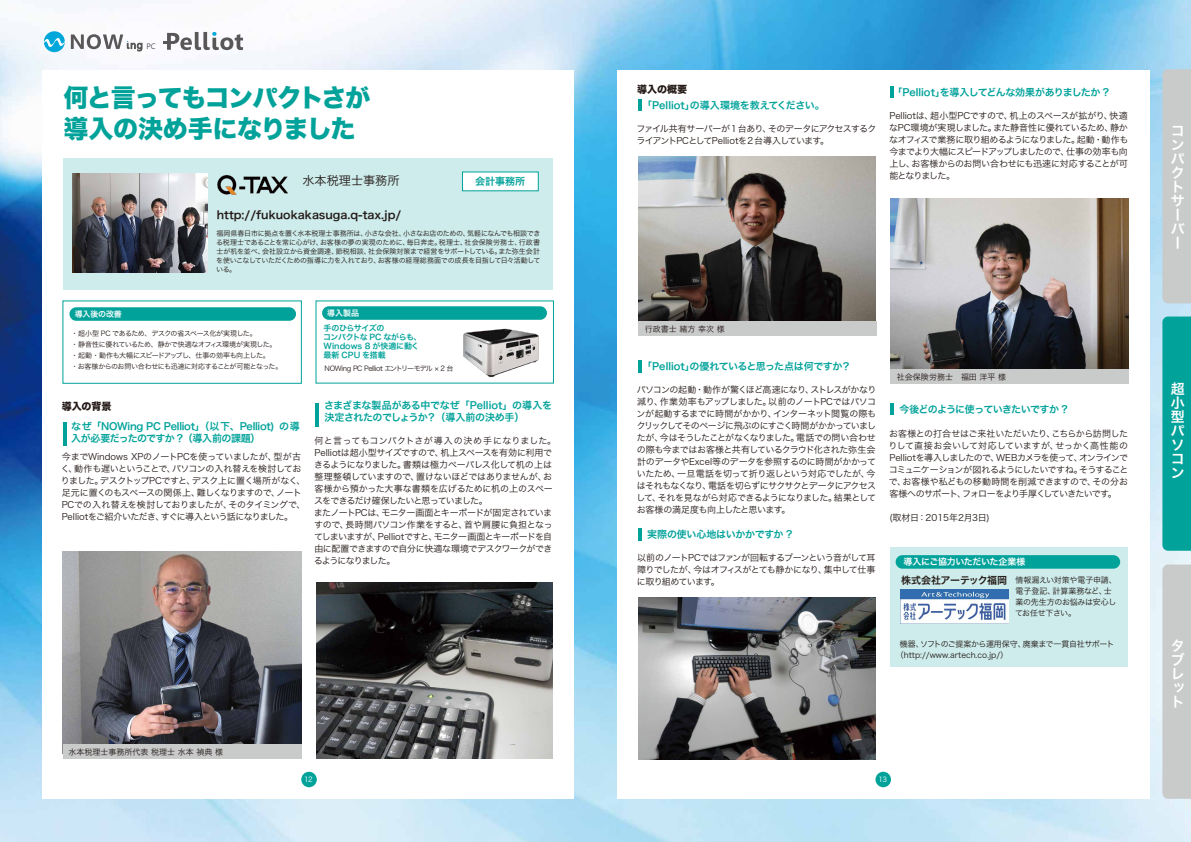
<style>
.page{position:relative;width:1191px;height:842px;background:#fff}
.page>*{position:absolute;margin:0;border:0;box-sizing:border-box;transform-origin:0 0}
.t1{font:25px/31px "Hira Kaku Std W8";letter-spacing:-.045em;color:#00a29a}
.t2{font:14px/14px "Hira Kaku Pro W6";color:#fff}
.t3{font:12.1px "Hira Kaku Pro W3";color:#221815}
.t4{font:11px "Hira Kaku Pro W6";color:#221815}
.t5{font:10px/12px "Hira Kaku Pro W6";letter-spacing:-.025em;color:#00a29a}
.t6{font:10px/16px "Hira Kaku Pro W6";letter-spacing:-.005em;color:#00a29a}
.t7{font:10px "Hira Kaku Pro W6";letter-spacing:-.065em;color:#00a29a}
.t8{font:10px "Hira Kaku Pro W6";letter-spacing:-.03em;color:#221815}
.t9{font:10px "Hira Kaku Std W8";letter-spacing:-.005em;color:#221815}
.t10{font:9px/12px "Hira Kaku Pro W3";letter-spacing:-.05em;color:#221815;text-align:justify}
.t11{font:9px/12px "Hira Kaku Pro W3";letter-spacing:-.08em;color:#221815}
.t12{font:9px "Hira Kaku Pro W3";color:#221815}
.t13{font:9px "Hira Kaku Pro N W6";letter-spacing:-.04em;color:#fff}
.t14{font:8px/11px "Hira Kaku Pro W3";color:#221815}
.t15{font:8px/11px "Hira Kaku Pro W3";letter-spacing:-.03em;color:#221815}
.t16{font:8px/9px "Hira Kaku Pro W6";letter-spacing:-.025em;color:#00a29a}
.t17{font:8px "Hira Kaku Pro W6";letter-spacing:-.01em;color:#fff}
.t18{font:7.8px "Gisha";color:#595757}
.t19{font:7px/9px "Hira Kaku Pro W3";letter-spacing:-.05em;color:#221815;text-align:justify}
.t20{font:7px "Hira Kaku Pro W3";color:#fff}
.s1{font-family:"Hira Kaku Std W8";color:#221815}
</style>
<div class="page">
<img style="left:0;top:0;width:1191px;height:842px">
<div style="left:44px;top:31px;width:21px;height:21px;background:#00a7db;border-radius:50%"></div>
<svg style="left:43px;top:38px;width:22px;height:9px"></svg>
<svg style="left:71px;top:34px;width:71px;height:17px"></svg>
<svg style="left:163px;top:32px;width:80px;height:18px"></svg>
<div style="left:42px;top:70px;width:532px;height:729px;background:#fff"></div>
<div style="left:617px;top:71px;width:532px;height:728px;background:#fff"></div>
<div style="left:1162px;top:565px;width:29px;height:234px;background:#c9caca"></div>
<div style="left:1162px;top:317px;width:29px;height:234px;background:#00a29a"></div>
<div style="left:1162px;top:69px;width:29px;height:234px;background:#c9caca"></div>
<img style="left:316px;top:582px;width:237px;height:176px">
<img style="left:63px;top:552px;width:238px;height:192px">
<div style="left:63px;top:159px;width:490px;height:131px;background:#cdeceb"></div>
<div style="left:890px;top:548px;width:237px;height:119px;background:#cdeceb"></div>
<div style="left:462px;top:171px;width:77px;height:20px;background:#fff"></div>
<div style="left:62px;top:300px;width:240px;height:84px;border:1px solid #00a29a"></div>
<div style="left:69px;top:307px;width:227px;height:14px;background:#00a29a;border-radius:7px"></div>
<div style="left:322px;top:306px;width:225px;height:14px;background:#00a29a;border-radius:7px"></div>
<div style="left:895px;top:555px;width:225px;height:14px;background:#00a29a;border-radius:7px"></div>
<img style="left:217px;top:175px;width:71px;height:20px">
<img style="left:72px;top:173px;width:136px;height:100px">
<img style="left:463px;top:328px;width:76px;height:50px">
<hr style="left:638px;top:360px;width:4px;height:12px;background:#00a29a">
<hr style="left:638px;top:528px;width:4px;height:13px;background:#00a29a">
<hr style="left:63px;top:422px;width:4px;height:24px;background:#00a29a">
<hr style="left:315px;top:403px;width:4px;height:23px;background:#00a29a">
<div style="left:301px;top:772px;width:16px;height:15px;background:#00a29a;border-radius:50%"></div>
<div style="left:875px;top:772px;width:16px;height:15px;background:#00a29a;border-radius:50%"></div>
<img style="left:638px;top:156px;width:237px;height:165px">
<div style="left:638px;top:321px;width:238px;height:15px;background:#c9caca"></div>
<img style="left:890px;top:198px;width:238px;height:171px">
<div style="left:890px;top:369px;width:238px;height:15px;background:#c9caca"></div>
<img style="left:638px;top:597px;width:237px;height:162px">
<div style="left:63px;top:744px;width:238px;height:15px;background:#c9caca"></div>
<img style="left:900px;top:589px;width:108px;height:34px">
<hr style="left:638px;top:100px;width:4px;height:11px;background:#00a29a">
<svg style="left:890px;top:86px;width:3px;height:11px"></svg>
<hr style="left:890px;top:404px;width:4px;height:11px;background:#00a29a">
<p class="t18" style="left:146px;top:42px;width:11px">PC</p>
<p class="t1" style="left:63px;top:83px;width:309px">何と言ってもコンパクトさが導入の決め手になりました</p>
<p class="t3" style="left:302px;top:170px;width:99px">水本税理士事務所</p>
<p class="t4" style="left:217px;top:205px;width:186px">http://fukuokakasuga.q-tax.jp/</p>
<p class="t5" style="left:475px;top:175px;width:52px">会計事務所</p>
<p class="t19" style="left:216px;top:228px;width:326px">福岡県春日市に拠点を置く水本税理士事務所は、小さな会社、小さなお店のための、気軽になんでも相談できる税理士であることを常に心がけ、お客様の夢の実現のために、毎日奔走。税理士、社会保険労務士、行政書士が机を並べ、会社設立から資金調達、節税相談、社会保険対策まで経営をサポートしている。また弥生会計を使いこなしていただくための指導に力を入れており、お客様の経理総務面での成長を目指して日々活動している。</p>
<p class="t17" style="left:75px;top:307px;width:49px">導入後の改善</p>
<p class="t17" style="left:327px;top:306px;width:33px">導入製品</p>
<p class="t19" style="left:71px;top:328px;width:213px;line-height:11px;text-align:left">・超小型 PC であるため、デスクの省スペース化が実現した。<br>・静音性に優れているため、静かで快適なオフィス環境が実現した。・起動・動作も大幅にスピードアップし、仕事の効率も向上した。<br>・お客様からのお問い合わせにも迅速に対応することが可能となった。</p>
<p class="t9" style="left:62px;top:401px;width:51px">導入の背景</p>
<p class="t5" style="left:71px;top:420px;width:230px">なぜ「NOWing PC Pelliot」（以下、Pelliot) の導入が必要だったのですか ?（導入前の課題）</p>
<p class="t10" style="left:61px;top:450px;width:246px;text-align:left">今までWindows XPのノートPCを使っていましたが、型が古く、動作も遅いということで、パソコンの入れ替えを検討しておりました。デスクトップPCですと、デスク上に置く場所がなく、足元に置くのもスペースの関係上、難しくなりますので、ノートPCでの入れ替えを検討しておりましたが、そのタイミングで、Pelliotをご紹介いただき、すぐに導入という話になりました。</p>
<p class="t16" style="left:323px;top:323px;width:100px">手のひらサイズの<br>コンパクトな PC ながらも、<br>Windows 8 が快適に動く最新 CPU を搭載</p>
<p class="t19" style="left:325px;top:363px;width:130px">NOWing PC Pelliot エントリーモデル × 2 台</p>
<p class="t5" style="left:314px;top:399px;width:239px">　さまざまな製品がある中でなぜ「Pelliot」の導入を　決定されたのでしょうか？（導入前の決め手）</p>
<p class="t10" style="left:314px;top:434px;width:244px;text-align:left">何と言ってもコンパクトさが導入の決め手になりました。<br>Pelliotは超小型サイズですので、机上スペースを有効に利用できるようになりました。書類は極力ペーパレス化して机の上は整理整頓していますので、置けないほどではありませんが、お客様から預かった大事な書類を広げるために机の上のスペースをできるだけ確保したいと思っていました。<br>またノートPCは、モニター画面とキーボードが固定されていますので、長時間パソコン作業をすると、首や肩腰に負担となってしまいますが、Pelliotですと、モニター画面とキーボードを自由に配置できますので自分に快適な環境でデスクワークができるようになりました。</p>
<p class="t14" style="left:68px;top:746px;width:156px">水本税理士事務所代表 税理士 水本 禎典 様</p>
<p class="t6" style="left:642px;top:81px;width:184px;text-indent:-5px"><span class="s1">導入の概要<br></span>「Pelliot」の導入環境を教えてください。</p>
<p class="t11" style="left:636px;top:122px;width:241px">ファイル共有サーバーが１台あり、そのデータにアクセスするクライアントPCとしてPelliotを２台導入しています。</p>
<p class="t5" style="left:892px;top:86px;width:218px">「Pelliot」を導入してどんな効果がありましたか ?</p>
<p class="t10" style="left:889px;top:109px;width:241px">Pelliotは、超小型PCですので、机上のスペースが拡がり、快適なPC環境が実現しました。また静音性に優れているため、静かなオフィスで業務に取り組めるようになりました。起動・動作も今までより大幅にスピードアップしましたので、仕事の効率も向上し、お客様からのお問い合わせにも迅速に対応することが可能となりました。</p>
<p class="t14" style="left:645px;top:322px;width:81px">行政書士 緒方 幸次 様</p>
<p class="t5" style="left:637px;top:360px;width:215px">　「Pelliot」の優れていると思った点は何ですか？</p>
<p class="t10" style="left:636px;top:383px;width:241px">パソコンの起動・動作が驚くほど高速になり、ストレスがかなり減り、作業効率もアップしました。以前のノートPCではパソコンが起動するまでに時間がかかり、インターネット閲覧の際もクリックしてそのページに飛ぶのにすごく時間がかかっていましたが、今はそうしたことがなくなりました。電話での問い合わせの際も今まではお客様と共有しているクラウド化された弥生会計のデータやExcel等のデータを参照するのに時間がかかっていたため、一旦電話を切って折り返しという対応でしたが、今はそれもなくなり、電話を切らずにサクサクとデータにアクセスして、それを見ながら対応できるようになりました。結果としてお客様の満足度も向上したと思います。</p>
<p class="t5" style="left:637px;top:528px;width:156px">　実際の使い心地はいかかですか ?</p>
<p class="t10" style="left:637px;top:551px;width:240px">以前のノートPCではファンが回転するブーンという音がして耳障りでしたが、今はオフィスがとても静かになり、集中して仕事に取り組めています。</p>
<p class="t14" style="left:897px;top:371px;width:111px">社会保険労務士　福田 洋平 様</p>
<p class="t7" style="left:899px;top:400px;width:170px">今後どのように使っていきたいですか ?</p>
<p class="t10" style="left:888px;top:427px;width:241px">お客様との打合せはご来社いただいたり、こちらから訪問したりして直接お会いして対応していますが、せっかく高性能のPelliotを導入しましたので、WEBカメラを使って、オンラインでコミュニケーションが図れるようにしたいですね。そうすることで、お客様や私どもの移動時間を削減できますので、その分お客様へのサポート、フォローをより手厚くしていきたいです。</p>
<p class="t12" style="left:889px;top:510px;width:102px">(取材日：2015年2月3日)</p>
<p class="t13" style="left:903px;top:554px;width:123px">導入にご協力いただいた企業様</p>
<p class="t8" style="left:901px;top:572px;width:107px">株式会社アーテック福岡</p>
<p class="t15" style="left:1015px;top:574px;width:103px">情報漏えい対策や電子申請、電子登記、計算業務など、士業の先生方のお悩みは安心してお任せ下さい。</p>
<p class="t14" style="left:896px;top:638px;width:220px;text-indent:4px">機器、ソフトのご提案から運用保守、廃棄まで一貫自社サポート（http://www.artech.co.jp/）</p>
<p class="t20" style="left:304px;top:773px;width:10px">12</p>
<p class="t20" style="left:878px;top:773px;width:10px">13</p>
<p class="t2" style="left:1170px;top:123px;width:15px">コンパクトサーバー</p>
<p class="t2" style="left:1170px;top:381px;width:15px">超小型パソコン</p>
<p class="t2" style="left:1170px;top:638px;width:15px;text-align:justify">タブレット</p>
</div>
